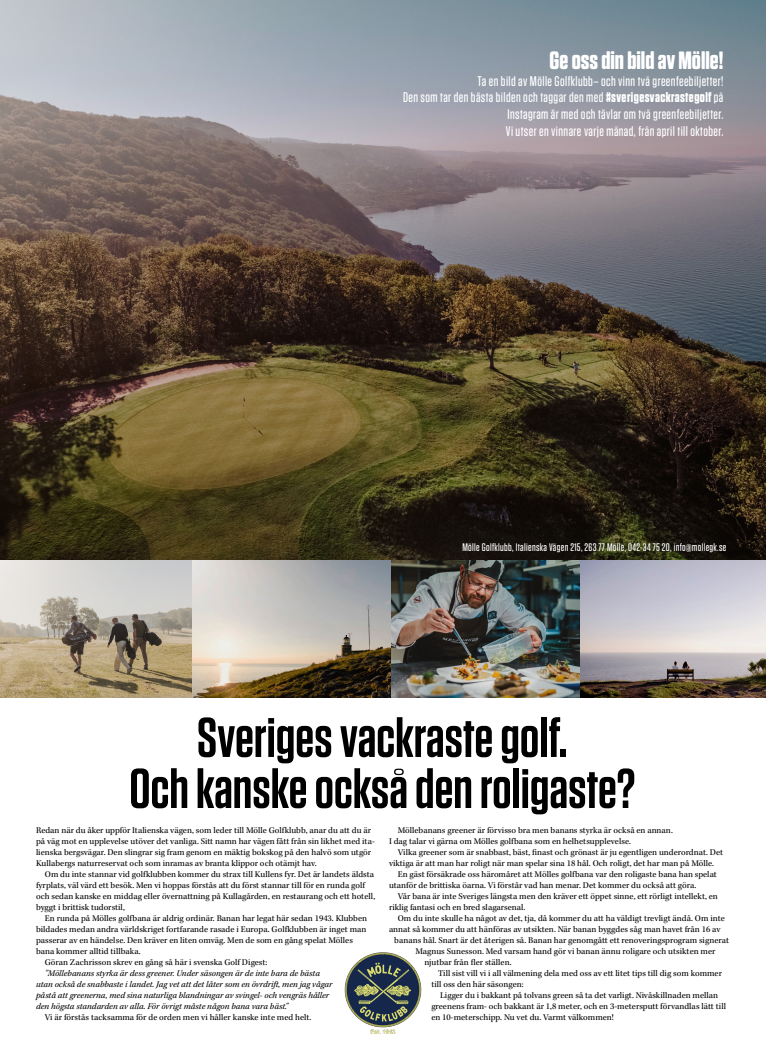
<style>
.page{position:relative;width:766px;height:1058px;background:#fff}
.page>*{position:absolute;margin:0;border:0;box-sizing:border-box;transform-origin:0 0}
.t1{font:600 56px "Tungsten";color:#000}
.t2{font:700 25px "Tungsten Rounded";color:#fff}
.t3{font:500 14px/16.8px "Tungsten Rounded";letter-spacing:.03em;color:#fff;text-align:right}
.t4{font:500 11px "Tungsten Rounded";letter-spacing:.03em;color:#fff}
.t5{font:9px/11px "Kepler Std";color:#000}
.t6{font:italic 9px/11px "Kepler Std";color:#000}
.s1{font-weight:700}
</style>
<div class="page">
<img style="left:0;top:0;width:765px;height:561px">
<img style="left:0;top:561px;width:580px;height:136px">
<img style="left:580px;top:561px;width:185px;height:136px">
<img style="left:344px;top:952px;width:78px;height:82px">
<p class="t2" style="left:549px;top:46px;width:175px">Ge oss din bild av Mölle!</p>
<p class="t3" style="left:477px;top:72px;width:247px">Ta en bild av Mölle Golfklubb– och vinn två greenfeebiljetter!</p>
<p class="t3" style="left:403px;top:89px;width:322px">Den som tar den bästa bilden och taggar den med <span class="s1">#sverigesvackrastegolf</span>på<br>Instagram är med och tävlar om två greenfeebiljetter.</p>
<p class="t3" style="left:505px;top:123px;width:219px">Vi utser en vinnare varje månad, från april till oktober.</p>
<p class="t4" style="left:462px;top:541px;width:265px">Mölle Golfklubb, Italienska Vägen 215, 263 77 Mölle, 042-34 75 20, info@mollegk.se</p>
<p class="t1" style="left:197px;top:708px;width:372px">Sveriges vackraste golf.</p>
<p class="t1" style="left:129px;top:759px;width:507px">Och kanske också den roligaste?</p>
<p class="t5" style="left:36px;top:825px;width:340px">Redan när du åker uppför Italienska vägen, som leder till Mölle Golfklubb, anar du att du är på väg mot en upplevelse utöver det vanliga. Sitt namn har vägen fått från sin likhet med ita&shy;lienska bergsvägar. Den slingrar sig fram genom en mäktig bokskog på den halvö som utgör Kullabergs naturreservat och som inramas av branta klippor och otämjt hav.</p>
<p class="t5" style="left:36px;top:869px;width:340px;text-indent:9px">Om du inte stannar vid golfklubben kommer du strax till Kullens fyr. Det är landets äldsta fyrplats, väl värd ett besök. Men vi hoppas förstås att du först stannar till för en runda golf och sedan kanske en middag eller övernattning på Kullagården, en restaurang och ett hotell, byggt i brittisk tudorstil,</p>
<p class="t5" style="left:36px;top:913px;width:332px;text-indent:9px">En runda på Mölles golfbana är aldrig ordinär. Banan har legat här sedan 1943. Klubben bildades medan andra världskriget fortfarande rasade i Europa. Golfklubben är inget man passerar av en händelse. Den kräver en liten omväg. Men de som en gång spelat Mölles bana kommer alltid tillbaka.</p>
<p class="t5" style="left:45px;top:957px;width:224px">Göran Zachrisson skrev en gång så här i svenska Golf Digest:</p>
<p class="t6" style="left:36px;top:968px;width:298px;text-indent:9px">”Möllebanans styrka är dess greener. Under säsongen är de inte bara de bästa utan också de snabbaste i landet. Jag vet att det låter som en övrdrift, men jag vågar påstå att greenerna, med sina naturliga blandningar av svingel- och vengräs håller den högsta standarden av alla. För övrigt måste någon bana vara bäst.”</p>
<p class="t5" style="left:45px;top:1012px;width:268px">Vi är förstås tacksamma för de orden men vi håller kanske inte med helt.</p>
<p class="t5" style="left:389px;top:825px;width:285px;text-indent:9px">Möllebanans greener är förvisso bra men banans styrka är också en annan.<br>I dag talar vi gärna om Mölles golfbana som en helhetsupplevelse.</p>
<p class="t5" style="left:389px;top:847px;width:335px;text-indent:9px">Vilka greener som är snabbast, bäst, finast och grönast är ju egentligen underordnat. Det viktiga är att man har roligt när man spelar sina 18 hål. Och roligt, det har man på Mölle.</p>
<p class="t5" style="left:389px;top:869px;width:329px;text-indent:9px">En gäst försäkrade oss häromåret att Mölles golfbana var den roligaste bana han spelat utanför de brittiska öarna. Vi förstår vad han menar. Det kommer du också att göra.</p>
<p class="t5" style="left:389px;top:891px;width:330px;text-indent:9px">Vår bana är inte Sveriges längsta men den kräver ett öppet sinne, ett rörligt intellekt, en riklig fantasi och en bred slagarsenal.</p>
<p class="t5" style="left:397px;top:913px;width:328px">Om du inte skulle ha något av det, tja, då kommer du att ha väldigt trevligt ändå. Om inte</p>
<p class="t5" style="left:389px;top:924px;width:333px">annat så kommer du att hänföras av utsikten. När banan byggdes såg man havet från 16 av</p>
<p class="t5" style="left:394px;top:935px;width:336px">banans hål. Snart är det återigen så. Banan har genomgått ett renoveringsprogram signerat</p>
<p class="t5" style="left:415px;top:946px;width:301px">Magnus Sunesson. Med varsam hand gör vi banan ännu roligare och utsikten mer</p>
<p class="t5" style="left:424px;top:957px;width:89px">njutbar från fler ställen.</p>
<p class="t5" style="left:431px;top:968px;width:292px;text-indent:7px">Till sist vill vi i all välmening dela med oss av ett litet tips till dig som kommer till oss den här säsongen:</p>
<p class="t5" style="left:431px;top:990px;width:296px;text-indent:9px">Ligger du i bakkant på tolvans green så ta det varligt. Nivåskillnaden mellan greenens fram- och bakkant är 1,8 meter, och en 3-metersputt förvandlas lätt till en 10-meterschipp. Nu vet du. Varmt välkommen!</p>
</div>
